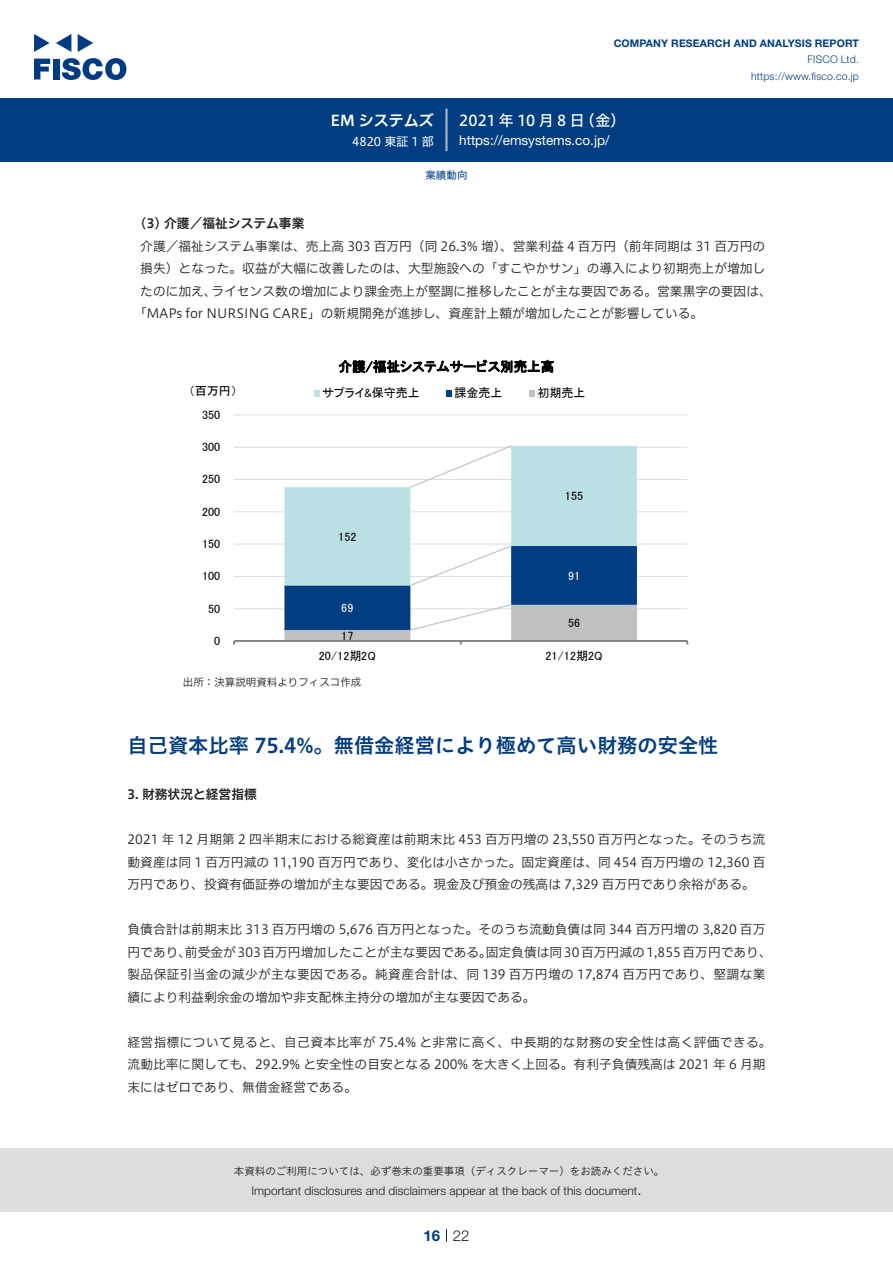
<style>
.page{position:relative;width:893px;height:1263px;background:#fff}
.page>*{position:absolute;margin:0;border:0;box-sizing:border-box;transform-origin:0 0}
.t1{font:20.25px "Hiragino UD Sans Std W6";color:#003d81}
.t2{font:15px "Hiragino UD Sans F Std N W5";letter-spacing:.205em;color:#fff}
.t3{font:15px "Hiragino UD Sans F Std N W6";color:#fff}
.t4{font:300 15px "Helvetica Neue LT Std";color:#231f20}
.t5{font:700 15px "Helvetica Neue LT Std";color:#003d81}
.t6{font:13.5px "Helvetica Neue LT Std";color:#fff}
.t7{font:13.5px "MS P Gothic";letter-spacing:.005em;color:#000}
.t8{font:12.75px/22.5px "Hiragino UD Sans F Std N W3";color:#231f20}
.t9{font:12.75px "Hiragino UD Sans F Std N W6";color:#231f20}
.t10{font:12.15px "MS P Gothic";color:#000}
.t11{font:300 12px "Helvetica Neue LT Std";color:#231f20}
.t12{font:12px "MS P Gothic";color:#000}
.t13{font:12px "Hiragino UD Sans F Std N W4";color:#fff}
.t14{font:12px "MS P Gothic";color:#fff}
.t15{font:10.5px "Hiragino UD Sans Std W3";color:#231f20}
.t16{font:700 10.5px "Helvetica Neue LT Std";letter-spacing:.015em;color:#003d81}
.t17{font:300 10.5px/16.5px "Helvetica Neue LT Std";letter-spacing:.015em;color:#003d81;text-align:right}
.t18{font:10.5px "Hiragino UD Sans F Std N W3";color:#231f20}
.t19{font:10.5px "Hiragino UD Sans F Std N W4";color:#003d81}
</style>
<div class="page">
<div style="left:0;top:1148px;width:893px;height:64px;background:#ddd"></div>
<svg style="left:34px;top:59px;width:16px;height:20px"></svg>
<div style="left:53px;top:59px;width:6px;height:20px;background:#003a83"></div>
<svg style="left:62px;top:58px;width:64px;height:22px"></svg>
<svg style="left:34px;top:34px;width:16px;height:18px"></svg>
<svg style="left:78px;top:34px;width:15px;height:18px"></svg>
<svg style="left:56px;top:34px;width:15px;height:18px"></svg>
<div style="left:0;top:98px;width:893px;height:64px;background:#003d81"></div>
<hr style="left:445px;top:109px;width:3px;height:42px;background:#b5b5b6">
<svg style="left:446px;top:1229px;width:1px;height:13px"></svg>
<hr style="left:234px;top:608px;width:453px;height:1px;background:#ddd">
<hr style="left:234px;top:576px;width:453px;height:1px;background:#ddd">
<hr style="left:234px;top:544px;width:453px;height:1px;background:#ddd">
<hr style="left:234px;top:511px;width:453px;height:1px;background:#ddd">
<hr style="left:234px;top:479px;width:453px;height:1px;background:#ddd">
<hr style="left:234px;top:447px;width:453px;height:1px;background:#ddd">
<hr style="left:234px;top:415px;width:453px;height:1px;background:#ddd">
<svg style="left:284px;top:446px;width:353px;height:99px;fill:#bbe0e3"></svg>
<svg style="left:409px;top:445px;width:104px;height:44px"></svg>
<hr style="left:234px;top:640px;width:453px;height:2px;background:#808080">
<svg style="left:284px;top:545px;width:353px;height:99px"></svg>
<svg style="left:314px;top:390px;width:6px;height:6px"></svg>
<svg style="left:446px;top:390px;width:6px;height:6px"></svg>
<svg style="left:529px;top:390px;width:6px;height:6px"></svg>
<p class="t3" style="left:331px;top:109px;width:105px">EM システムズ</p>
<p class="t13" style="left:352px;top:132px;width:83px">4820 東証 1 部</p>
<p class="t16" style="left:614px;top:37px;width:247px">COMPANY RESEARCH AND ANALYSIS REPORT</p>
<p class="t17" style="left:751px;top:51px;width:109px">FISCO Ltd. https://www.fisco.co j p.</p>
<p class="t2" style="left:580px;top:109px;width:47px">（金(</p>
<p class="t2" style="left:459px;top:109px;width:127px">2021年10月8日</p>
<p class="t6" style="left:459px;top:132px;width:152px">https://emsystems.co j p. /</p>
<p class="t19" style="left:425px;top:167px;width:43px">業績動向</p>
<p class="t9" style="left:140px;top:214px;width:166px">3( ) 介護／福祉システム事業</p>
<p class="t8" style="left:140px;top:234px;width:627px">介護／福祉システム事業は、売上高 303 百万円（同 26.3% 増）、営業利益 4 百万円（前年同期は 31 百万円の</p>
<p class="t8" style="left:140px;top:256px;width:627px">損失）となった。収益が大幅に改善したのは、大型施設への「すこやかサン」の導入により初期売上が増加し</p>
<p class="t8" style="left:212px;top:279px;width:562px">ライセンス数の増加により課金売上が堅調に推移したことが主な要因である。営業黒字の要因は、</p>
<p class="t8" style="left:134px;top:279px;width:571px;text-indent:6px">たのに加え、<br>「MAPs for NURSING CARE」の新規開発が進捗し、資産計上額が増加したことが影響している。</p>
<p class="t12" style="left:189px;top:385px;width:50px">（百万円(</p>
<p class="t10" style="left:202px;top:408px;width:20px">350</p>
<p class="t12" style="left:202px;top:441px;width:20px">300</p>
<p class="t12" style="left:202px;top:473px;width:20px">250</p>
<p class="t12" style="left:202px;top:505px;width:20px">200</p>
<p class="t10" style="left:202px;top:538px;width:20px">150</p>
<p class="t12" style="left:202px;top:570px;width:20px">100</p>
<p class="t12" style="left:208px;top:602px;width:13px">50</p>
<p class="t12" style="left:214px;top:635px;width:8px">0</p>
<p class="t7" style="left:338px;top:360px;width:217px">介護/福祉システムサービス別売上高</p>
<p class="t12" style="left:537px;top:387px;width:50px">初期売上</p>
<p class="t12" style="left:322px;top:387px;width:99px">サプライ&amp;保守売上</p>
<p class="t12" style="left:454px;top:387px;width:50px">課金売上</p>
<p class="t12" style="left:338px;top:530px;width:20px">152</p>
<p class="t14" style="left:341px;top:602px;width:14px">69</p>
<p class="t12" style="left:341px;top:629px;width:14px">17</p>
<p class="t12" style="left:319px;top:650px;width:59px">20/12期 Q2</p>
<p class="t12" style="left:565px;top:490px;width:20px">155</p>
<p class="t14" style="left:568px;top:569px;width:14px">91</p>
<p class="t12" style="left:568px;top:617px;width:14px">56</p>
<p class="t12" style="left:545px;top:650px;width:59px">21/12期 Q2</p>
<p class="t18" style="left:183px;top:674px;width:180px">出所：決算説明資料よりフィスコ作成</p>
<h1 class="t1" style="left:128px;top:730px;width:592px">自己資本比率 75.4%。無借金経営により極めて高い財務の安全性</h1>
<p class="t9" style="left:128px;top:785px;width:131px">3. 財務状況と経営指標</p>
<p class="t8" style="left:128px;top:827px;width:639px;text-align:justify">2021 年 12 月期第 2 四半期末における総資産は前期末比 453 百万円増の 23,550 百万円となった。そのうち流動資産は同 1 百万円減の 11,190 百万円であり、変化は小さかった。固定資産は、同 454 百万円増の 12,360 百万円であり、投資有価証券の増加が主な要因である。現金及び預金の残高は 7,329 百万円であり余裕がある。</p>
<p class="t8" style="left:486px;top:917px;width:287px;text-indent:-358px">負債合計は前期末比 313 百万円増の 5,676 百万円となった。そのうち流動負債は同 344 百万円増の 3,820 百万固定負債は同30百万円減の1,855百万円であり、</p>
<p class="t8" style="left:185px;top:940px;width:309px">前受金が303百万円増加したことが主な要因である。</p>
<p class="t8" style="left:128px;top:940px;width:639px">円であり、<br>製品保証引当金の減少が主な要因である。純資産合計は、同 139 百万円増の 17,874 百万円であり、堅調な業績により利益剰余金の増加や非支配株主持分の増加が主な要因である。</p>
<p class="t8" style="left:128px;top:1030px;width:646px">経営指標について見ると、自己資本比率が 75.4% と非常に高く、中長期的な財務の安全性は高く評価できる。流動比率に関しても、292.9% と安全性の目安となる 200% を大きく上回る。有利子負債残高は 2021 年 6 月期末にはゼロであり、無借金経営である。</p>
<p class="t15" style="left:234px;top:1163px;width:432px">本資料のご利用については、必ず巻末の重要事項（ディスクレーマー）をお読みください。</p>
<p class="t4" style="left:637px;top:1180px;width:6px">.</p>
<p class="t11" style="left:251px;top:1183px;width:387px">Important disclosures and disclaimers appear at the back of this document</p>
<p class="t5" style="left:423px;top:1226px;width:18px">16</p>
<p class="t4" style="left:453px;top:1226px;width:18px">22</p>
</div>
